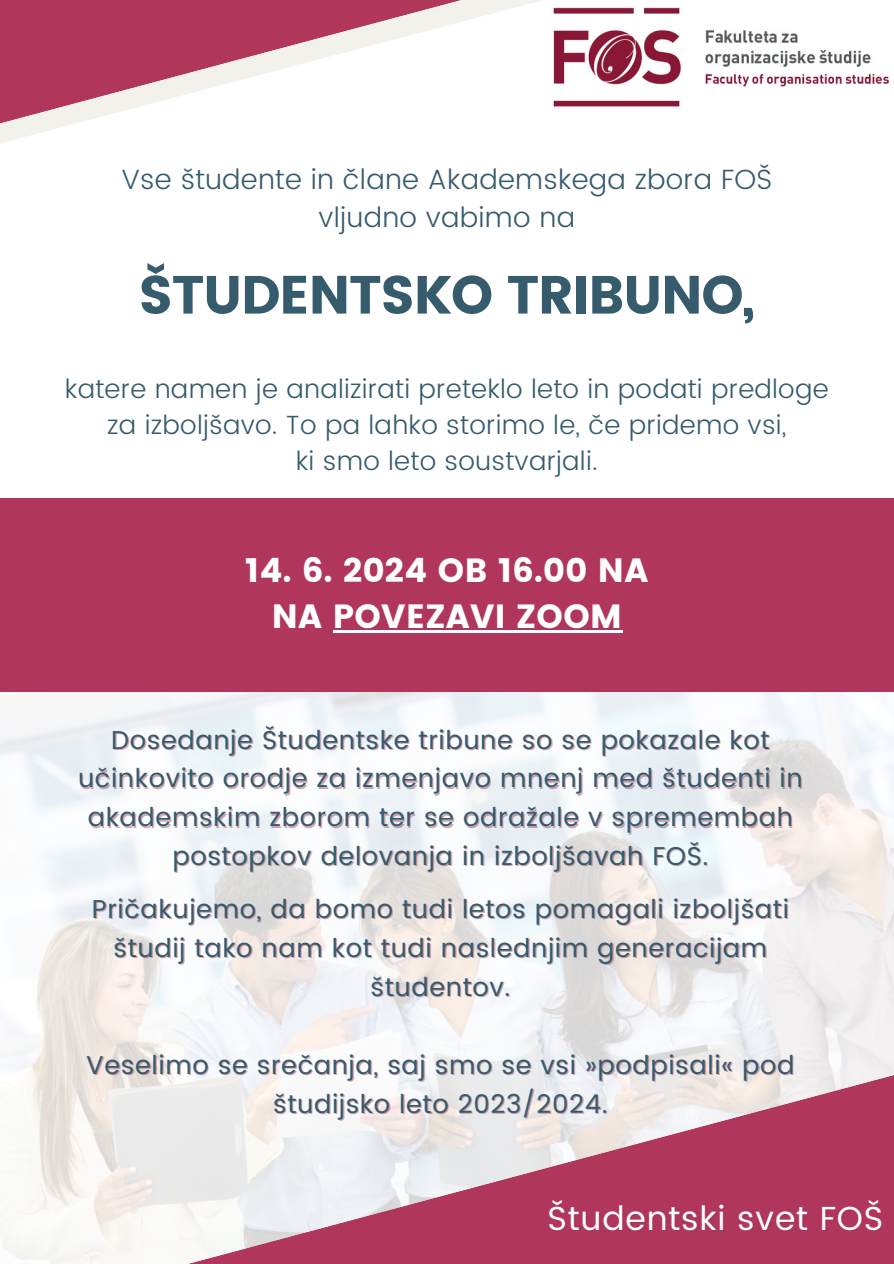
<style>
.page{position:relative;width:894px;height:1264px;background:#fff}
.page>*{position:absolute;margin:0;border:0;box-sizing:border-box;transform-origin:0 0}
.t1{font:53.7px "Poppins";letter-spacing:-.025em;color:#365b6d}
.t2{font:33.6px/46.2px "Poppins";letter-spacing:.01em;color:#fff;text-align:center}
.t3{font:33.3px "Poppins";letter-spacing:.025em;color:#fff}
.t4{font:300 27.75px/38.2px "Poppins";letter-spacing:.01em;color:#365b6d;text-align:center}
.t5{font:300 26.25px "Poppins";letter-spacing:.01em;color:#365b6d}
.t6{font:25.8px "Poppins";letter-spacing:.025em;color:#365b6d}
</style>
<div class="page">
<img style="left:0;top:692px;width:893px;height:571px">
<svg style="left:89px;top:1032px;width:804px;height:231px"></svg>
<div style="left:0;top:498px;width:893px;height:194px;background:#b1365b"></div>
<svg style="left:0;top:0;width:542px;height:143px"></svg>
<img style="left:553px;top:7px;width:336px;height:100px">
<hr style="left:333px;top:630px;width:289px;height:2px;background:#fff">
<p class="t4" style="left:121px;top:160px;width:652px">Vse študente in člane Akademskega zbora FOŠ vljudno vabimo na</p>
<h1 class="t1" style="left:138px;top:263px;width:618px">ŠTUDENTSKO TRIBUNO,</h1>
<p class="t5" style="left:65px;top:373px;width:765px">katere namen je analizirati preteklo leto in podati predloge</p>
<p class="t5" style="left:107px;top:409px;width:680px">za izboljšavo. To pa lahko storimo le, če pridemo vsi,</p>
<p class="t5" style="left:296px;top:445px;width:303px">ki smo leto soustvarjali.</p>
<h2 class="t2" style="left:245px;top:547px;width:404px">14. 6. 2024 OB 16.00 NA<br>NA POVEZAVI ZOOM</h2>
<h1 class="t6" style="left:111px;top:724px;width:659px">Dosedanje Študentske tribune so se pokazale kot</h1>
<p class="t6" style="left:78px;top:763px;width:726px">učinkovito orodje za izmenjavo mnenj med študenti in</p>
<p class="t6" style="left:88px;top:802px;width:706px">akademskim zborom ter se odražale v spremembah</p>
<p class="t6" style="left:172px;top:841px;width:537px">postopkov delovanja in izboljšavah FOŠ.</p>
<h2 class="t6" style="left:92px;top:894px;width:698px">Pričakujemo, da bomo tudi letos pomagali izboljšati</h2>
<p class="t6" style="left:113px;top:933px;width:655px">študij tako nam kot tudi naslednjim generacijam</p>
<p class="t6" style="left:370px;top:972px;width:141px">študentov.</p>
<p class="t6" style="left:86px;top:1049px;width:709px">Veselimo se srečanja, saj smo se vsi »podpisali« pod</p>
<p class="t6" style="left:273px;top:1088px;width:336px">študijsko leto 2023/2024.</p>
<p class="t3" style="left:547px;top:1198px;width:337px">Študentski svet FOŠ</p>
</div>
